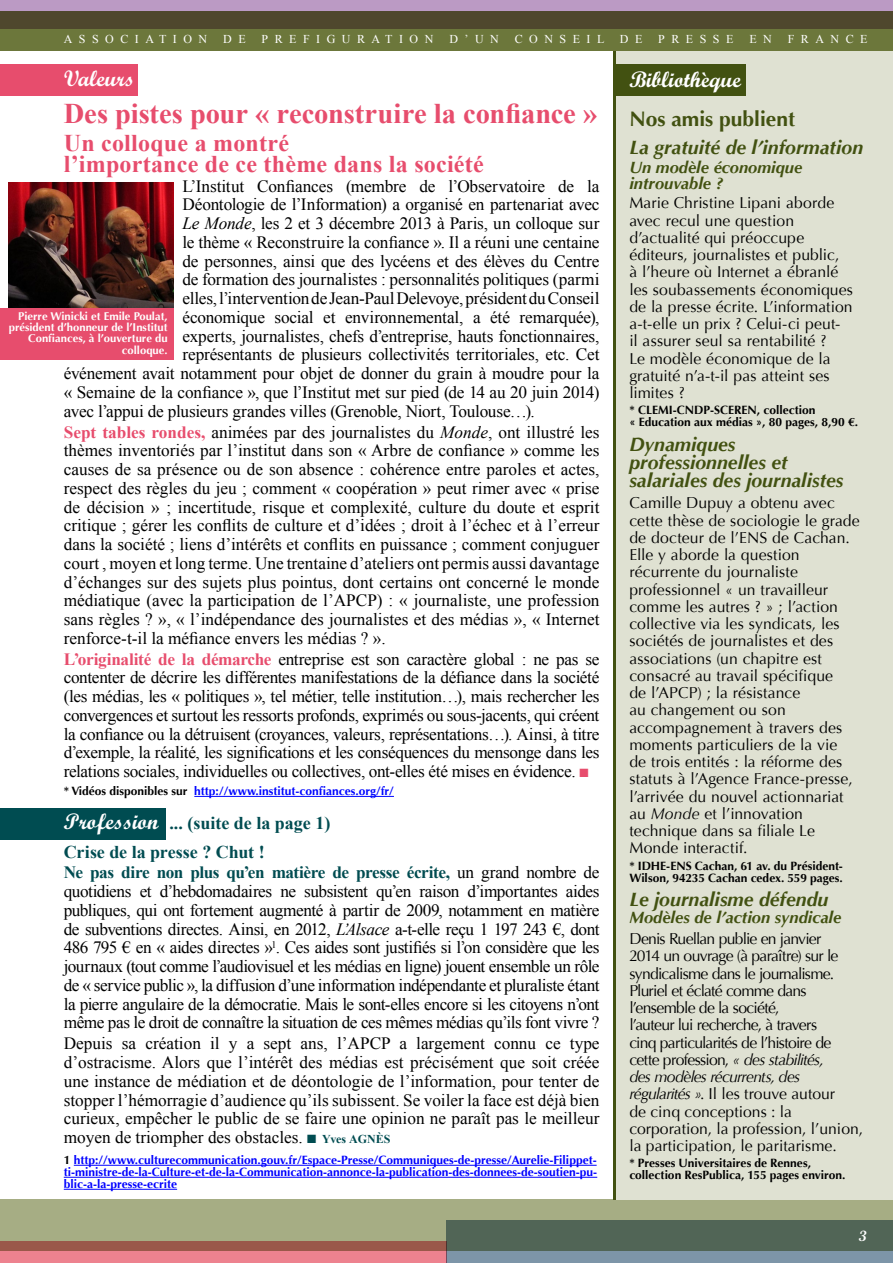
<style>
.page{position:relative;width:893px;height:1263px;background:#fff}
.page>*{position:absolute;margin:0;border:0;box-sizing:border-box;transform-origin:0 0}
.t1{font:700 28.5px "Times New Roman";letter-spacing:-.005em;color:#e74d6d}
.t2{font:700 24px/21px "Times New Roman";letter-spacing:.01em;color:#e74d6d}
.t3{font:700 22.5px "Script";color:#fff}
.t4{font:700 21px "Optima";color:#425111}
.t5{font:italic 700 19.5px/18px "Optima";color:#425111}
.t6{font:700 18px "Times New Roman";color:#004c51}
.t7{font:17.25px/18.8px "Times New Roman";letter-spacing:-.01em;color:#000;text-align:justify}
.t8{font:italic 700 16.5px/16.5px "Optima";color:#425111}
.t9{font:15.75px/17.2px "Optima";color:#000}
.t10{font:15.75px/17.2px "Optima";letter-spacing:-.04em;color:#000}
.t11{font:700 15px "Script";color:#fff}
.t12{font:700 12px/12px "Optima";color:#00f;text-align:justify}
.t13{font:700 12px/12px "Optima";color:#000}
.t14{font:700 12px "Optima";color:#0006ff}
.t15{font:12px "Times New Roman";letter-spacing:.54em;color:#fff}
.t16{font:700 11.25px/11.2px "Optima";color:#fff;text-align:right}
.s1{font-style:italic}
.s2{font-weight:700;color:#e74d6d}
.s3{color:#e74d6d}
.s4{color:#000}
.s5{font-family:"Script";font-size:22.5px;color:#fff}
.s6{font-weight:700;color:#004c51}
.s7{color:#004c51}
.s8{font-weight:700;font-size:12px;color:#004c51}
</style>
<div class="page">
<div style="left:446px;top:1220px;width:447px;height:43px;background:#7d95a8"></div>
<div style="left:0;top:1242px;width:446px;height:21px;background:#ed828f"></div>
<svg style="left:0;top:1199px;width:893px;height:51px;background:#8c9071"></svg>
<div style="left:0;top:0;width:893px;height:29px;background:#bb9ac4"></div>
<svg style="left:0;top:12px;width:893px;height:39px;background:#5f6234"></svg>
<svg style="left:613px;top:51px;width:4px;height:1148px;background:#68733f"></svg>
<div style="left:617px;top:51px;width:276px;height:1148px;background:#dfe1d2"></div>
<div style="left:0;top:64px;width:137px;height:32px;background:#e74d6d"></div>
<div style="left:617px;top:64px;width:129px;height:32px;background:#425111"></div>
<img style="left:9px;top:183px;width:165px;height:126px">
<div style="left:0;top:309px;width:174px;height:51px;background:#e74d6d"></div>
<div style="left:0;top:808px;width:166px;height:32px;background:#004c51"></div>
<hr style="left:194px;top:796px;width:200px;height:1px;background:#0006ff">
<hr style="left:74px;top:1165px;width:523px;height:1px;background:#00f">
<hr style="left:64px;top:1177px;width:533px;height:1px;background:#00f">
<hr style="left:64px;top:1189px;width:113px;height:1px;background:#00f">
<p class="t15" style="left:64px;top:31px;width:145px">ASSOCIATION</p>
<p class="t15" style="left:223px;top:31px;width:24px">D E</p>
<p class="t15" style="left:262px;top:31px;width:173px">PREFIGURATION</p>
<p class="t15" style="left:449px;top:31px;width:51px">D’UN</p>
<p class="t15" style="left:515px;top:31px;width:91px">CONSEIL</p>
<p class="t15" style="left:620px;top:31px;width:24px">D E</p>
<p class="t15" style="left:658px;top:31px;width:77px">PRESSE</p>
<p class="t15" style="left:749px;top:31px;width:24px">E N</p>
<p class="t15" style="left:788px;top:31px;width:81px">FRANCE</p>
<h3 class="t3" style="left:64px;top:64px;width:72px">Valeurs</h3>
<h3 class="t3" style="left:629px;top:65px;width:113px">Bibliothèque</h3>
<h1 class="t1" style="left:64px;top:94px;width:535px">Des pistes pour « reconstruire la confiance »</h1>
<h2 class="t2" style="left:64px;top:132px;width:421px">Un colloque a montré<br>l’importance de ce thème dans la société</h2>
<p class="t4" style="left:629px;top:107px;width:167px">Nos amis publient</p>
<p class="t5" style="left:629px;top:138px;width:235px">La gratuité de l’information</p>
<p class="t8" style="left:629px;top:159px;width:175px">Un modèle économique introuvable ?</p>
<p class="t9" style="left:629px;top:195px;width:225px">Marie Christine Lipani aborde avec recul une question d’actualité qui préoccupe éditeurs, journalistes et public,<br>à l’heure où Internet a ébranlé les soubassements économiques de la presse écrite. L’information a-t-elle un prix ? Celui-ci peut-<br>il assurer seul sa rentabilité ?<br>Le modèle économique de la gratuité n’a-t-il pas atteint ses limites ?</p>
<p class="t13" style="left:629px;top:405px;width:230px">* CLEMI-CNDP-SCEREN, collection<br>« Education aux médias », 80 pages, 8,90 €.</p>
<p class="t5" style="left:629px;top:435px;width:216px">Dynamiques professionnelles et salariales des journalistes</p>
<p class="t9" style="left:629px;top:495px;width:232px">Camille Dupuy a obtenu avec cette thèse de sociologie le grade de docteur de l’ENS de Cachan.<br>Elle y aborde la question récurrente du journaliste professionnel « un travailleur comme les autres ? » ; l’action collective via les syndicats, les sociétés de journalistes et des associations (un chapitre est consacré au travail spécifique<br>de l’APCP) ; la résistance<br>au changement ou son accompagnement à travers des moments particuliers de la vie<br>de trois entités : la réforme des statuts à l’Agence France-presse, l’arrivée du nouvel actionnariat au <span class="s1">Monde</span> et l’innovation technique dans sa filiale Le<br>Monde interactif.</p>
<p class="t13" style="left:629px;top:860px;width:215px">* IDHE-ENS Cachan, 61 av. du Président-<br>Wilson, 94235 Cachan cedex. 559 pages.</p>
<p class="t5" style="left:629px;top:890px;width:201px">Le journalisme défendu</p>
<p class="t8" style="left:629px;top:909px;width:214px">Modèles de l’action syndicale</p>
<p class="t10" style="left:629px;top:930px;width:235px">Denis Ruellan publie en janvier<br>2014 un ouvrage (à paraître) sur le syndicalisme dans le journalisme.<br>Pluriel et éclaté comme dans l’ensemble de la société,<br>l’auteur lui recherche, à travers<br>cinq particularités de l’histoire de cette profession, <span class="s1">« des stabilités,<br>des modèles récurrents, des régularités »</span>. Il les trouve autour<br>de cinq conceptions : la corporation, la profession, l’union, la participation, le paritarisme.</p>
<p class="t13" style="left:629px;top:1157px;width:218px">* Presses Universitaires de Rennes, collection ResPublica, 155 pages environ.</p>
<p class="t7" style="left:182px;top:176px;width:419px">L’Institut Confiances (membre de l’Observatoire de la</p>
<p class="t7" style="left:182px;top:195px;width:419px">Déontologie de l’Information) a organisé en partenariat avec</p>
<p class="t7" style="left:182px;top:214px;width:418px"><span class="s1">Le Monde</span>, les 2 et 3 décembre 2013 à Paris, un colloque sur</p>
<p class="t7" style="left:182px;top:232px;width:419px">le thème « Reconstruire la confiance ». Il a réuni une centaine</p>
<p class="t7" style="left:182px;top:251px;width:419px">de personnes, ainsi que des lycéens et des élèves du Centre</p>
<p class="t7" style="left:182px;top:270px;width:419px">de formation des journalistes : personnalités politiques (parmi</p>
<p class="t7" style="left:182px;top:289px;width:418px">elles, l’intervention de Jean-Paul Delevoye, président du Conseil</p>
<p class="t7" style="left:182px;top:307px;width:419px">économique social et environnemental, a été remarquée),</p>
<p class="t7" style="left:182px;top:326px;width:418px">experts, journalistes, chefs d’entreprise, hauts fonctionnaires,</p>
<p class="t7" style="left:182px;top:345px;width:419px">représentants de plusieurs collectivités territoriales, etc. Cet</p>
<p class="t7" style="left:64px;top:364px;width:537px">événement avait notamment pour objet de donner du grain à moudre pour la</p>
<p class="t7" style="left:64px;top:382px;width:537px">« Semaine de la confiance », que l’Institut met sur pied (de 14 au 20 juin 2014)</p>
<p class="t7" style="left:64px;top:401px;width:473px">avec l’appui de plusieurs grandes villes (Grenoble, Niort, Toulouse…).</p>
<p class="t7" style="left:64px;top:422px;width:537px"><span class="s2">Sept tables rondes,</span> animées par des journalistes du <span class="s1">Monde</span>, ont illustré les thèmes inventoriés par l’institut dans son « Arbre de confiance » comme les causes de sa présence ou de son absence : cohérence entre paroles et actes, respect des règles du jeu ; comment « coopération » peut rimer avec « prise de décision » ; incertitude, risque et complexité, culture du doute et esprit critique ; gérer les conflits de culture et d’idées ; droit à l’échec et à l’erreur dans la société ; liens d’intérêts et conflits en puissance ; comment conjuguer court , moyen et long terme. Une trentaine d’ateliers ont permis aussi davantage d’échanges sur des sujets plus pointus, dont certains ont concerné le monde médiatique (avec la participation de l’APCP) : « journaliste, une profession sans règles ? », « l’indépendance des journalistes et des médias », « Internet renforce-t-il la méfiance envers les médias ? ».</p>
<p class="t7" style="left:64px;top:649px;width:537px"><span class="s2">L’originalité de la démarche</span> entreprise est son caractère global : ne pas se contenter de décrire les différentes manifestations de la défiance dans la société (les médias, les « politiques », tel métier, telle institution…), mais rechercher les convergences et surtout les ressorts profonds, exprimés ou sous-jacents, qui créent la confiance ou la détruisent (croyances, valeurs, représentations…). Ainsi, à titre d’exemple, la réalité, les significations et les conséquences du mensonge dans les relations sociales, individuelles ou collectives, ont-elles été mises en évidence. <span class="s3">■</span></p>
<p class="t14" style="left:64px;top:784px;width:332px"><span class="s4">* Vidéos disponibles sur</span> http://www.institut-confiances.org/fr/</p>
<p class="t16" style="left:9px;top:311px;width:160px">Pierre Winicki et Emile Poulat, président d’honneur de l’Institut<br>Confiances, à l’ouverture du colloque.</p>
<p class="t6" style="left:64px;top:810px;width:268px"><span class="s5">Profession</span> ... (suite de la page 1)</p>
<p class="t6" style="left:64px;top:840px;width:202px">Crise de la presse ? Chut !</p>
<p class="t7" style="left:64px;top:863px;width:537px"><span class="s6">Ne pas dire non plus qu’en matière de presse écrite,</span> un grand nombre de quotidiens et d’hebdomadaires ne subsistent qu’en raison d’importantes aides publiques, qui ont fortement augmenté à partir de 2009, notamment en matière de subventions directes. Ainsi, en 2012, <span class="s1">L’Alsace</span> a-t-elle reçu 1 197 243 €, dont 486 795 € en « aides directes »<sup>1</sup>. Ces aides sont justifiés si l’on considère que les journaux (tout comme l’audiovisuel et les médias en ligne) jouent ensemble un rôle de « service public », la diffusion d’une information indépendante et pluraliste étant la pierre angulaire de la démocratie. Mais le sont-elles encore si les citoyens n’ont même pas le droit de connaître la situation de ces mêmes médias qu’ils font vivre ?</p>
<p class="t7" style="left:64px;top:1034px;width:537px">Depuis sa création il y a sept ans, l’APCP a largement connu ce type d’ostracisme. Alors que l’intérêt des médias est précisément que soit créée une instance de médiation et de déontologie de l’information, pour tenter de stopper l’hémorragie d’audience qu’ils subissent. Se voiler la face est déjà bien curieux, empêcher le public de se faire une opinion ne paraît pas le meilleur moyen de triompher des obstacles. <span class="s7">■</span> <span class="s8">Yves AGNÈS</span></p>
<p class="t12" style="left:64px;top:1154px;width:535px"><span class="s4">1</span> http://www.culturecommunication.gouv.fr/Espace-Presse/Communiques-de-presse/Aurelie-Filippet&shy;ti-ministre-de-la-Culture-et-de-la-Communication-annonce-la-publication-des-donnees-de-soutien-pu&shy;blic-a-la-presse-ecrite</p>
<p class="t11" style="left:859px;top:1227px;width:9px">3</p>
</div>
